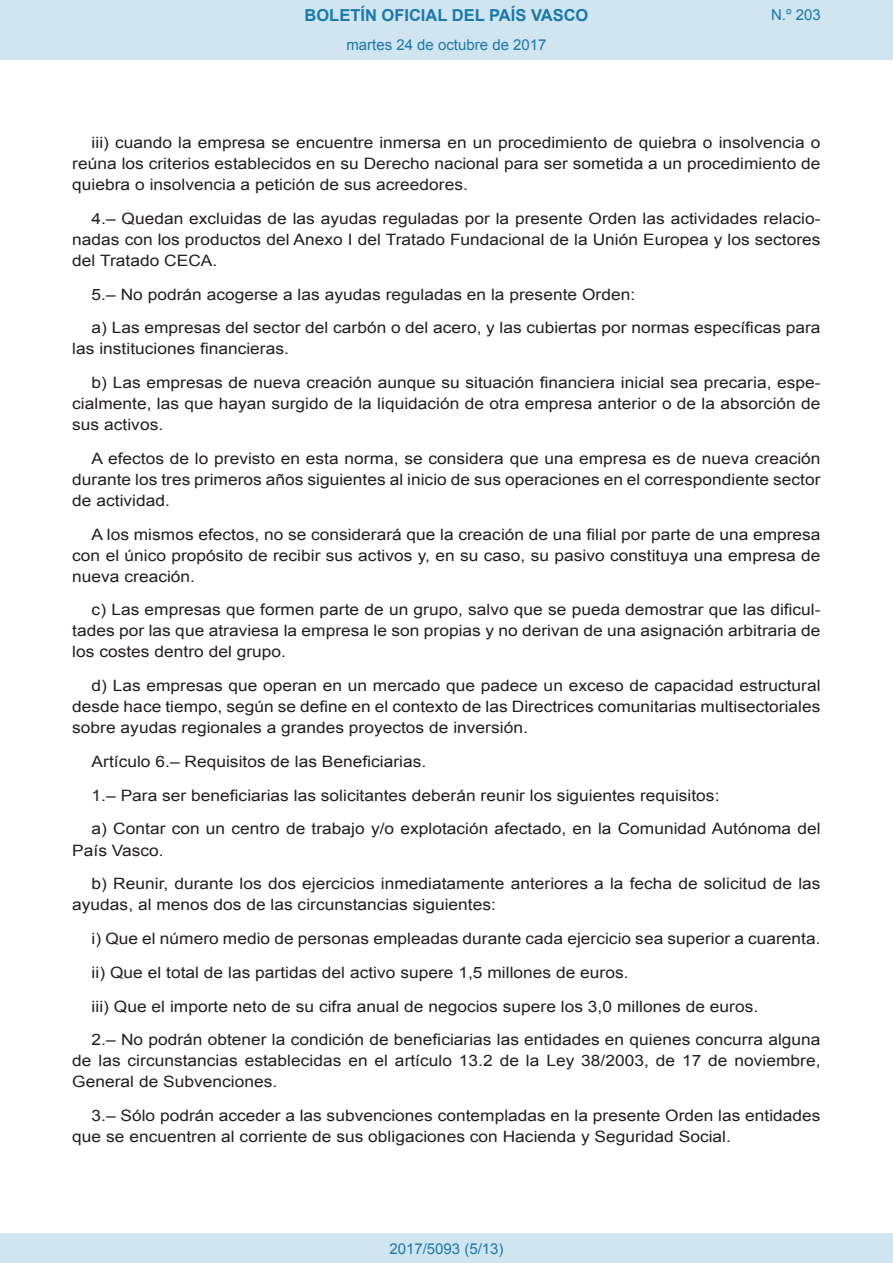
<style>
.page{position:relative;width:893px;height:1263px;background:#fff}
.page>*{position:absolute;margin:0;border:0;box-sizing:border-box;transform-origin:0 0}
.t1{font:700 16.5px "Arial";color:#1879ad}
.BOPVDetalle{font:15.6px/21px "Arial";color:#231f20;text-align:justify;scale:1.11 1}
.Paginacion_Centro{font:15px "Arial";color:#1879ad}
</style>
<div class="page">
<div style="left:0;top:0;width:893px;height:60px;background:#d0e5f0"></div>
<div style="left:0;top:1233px;width:893px;height:30px;background:#d0e5f0"></div>
<p class="t1" style="left:305px;top:4px;width:285px">BOLETÍN OFICIAL DEL PAÍS VASCO</p>
<p class="Paginacion_Centro" style="left:346px;top:35px;width:202px">martes 24 de octubre de 2017</p>
<p class="Paginacion_Centro" style="left:771px;top:5px;width:51px">N.º 203</p>
<p class="BOPVDetalle" style="left:72px;top:132px;width:676px;text-indent:19px">iii) cuando la empresa se encuentre inmersa en un procedimiento de quiebra o insolvencia o reúna los criterios establecidos en su Derecho nacional para ser sometida a un procedimiento de quiebra o insolvencia a petición de sus acreedores.</p>
<p class="BOPVDetalle" style="left:72px;top:208px;width:676px;text-indent:19px">4.– Quedan excluidas de las ayudas reguladas por la presente Orden las actividades relacio&shy;nadas con los productos del Anexo I del Tratado Fundacional de la Unión Europea y los sectores del Tratado CECA.</p>
<p class="BOPVDetalle" style="left:92px;top:284px;width:491px">5.– No podrán acogerse a las ayudas reguladas en la presente Orden:</p>
<p class="BOPVDetalle" style="left:72px;top:318px;width:675px;text-indent:19px">a) Las empresas del sector del carbón o del acero, y las cubiertas por normas específicas para las instituciones financieras.</p>
<p class="BOPVDetalle" style="left:72px;top:372px;width:676px;text-indent:19px">b) Las empresas de nueva creación aunque su situación financiera inicial sea precaria, espe&shy;cialmente, las que hayan surgido de la liquidación de otra empresa anterior o de la absorción de sus activos.</p>
<p class="BOPVDetalle" style="left:72px;top:448px;width:676px;text-indent:19px">A efectos de lo previsto en esta norma, se considera que una empresa es de nueva creación durante los tres primeros años siguientes al inicio de sus operaciones en el correspondiente sector de actividad.</p>
<p class="BOPVDetalle" style="left:72px;top:524px;width:676px;text-indent:19px">A los mismos efectos, no se considerará que la creación de una filial por parte de una empresa con el único propósito de recibir sus activos y, en su caso, su pasivo constituya una empresa de nueva creación.</p>
<p class="BOPVDetalle" style="left:72px;top:600px;width:676px;text-indent:19px">c) Las empresas que formen parte de un grupo, salvo que se pueda demostrar que las dificul&shy;tades por las que atraviesa la empresa le son propias y no derivan de una asignación arbitraria de los costes dentro del grupo.</p>
<p class="BOPVDetalle" style="left:72px;top:675px;width:676px;text-indent:19px">d) Las empresas que operan en un mercado que padece un exceso de capacidad estructural desde hace tiempo, según se define en el contexto de las Directrices comunitarias multisectoriales sobre ayudas regionales a grandes proyectos de inversión.</p>
<p class="BOPVDetalle" style="left:92px;top:751px;width:303px">Artículo 6.– Requisitos de las Beneficiarias.</p>
<p class="BOPVDetalle" style="left:92px;top:785px;width:567px">1.– Para ser beneficiarias las solicitantes deberán reunir los siguientes requisitos:</p>
<p class="BOPVDetalle" style="left:72px;top:819px;width:676px;text-indent:19px">a) Contar con un centro de trabajo y/o explotación afectado, en la Comunidad Autónoma del<br>País Vasco.</p>
<p class="BOPVDetalle" style="left:72px;top:873px;width:676px;text-indent:19px">b) Reunir, durante los dos ejercicios inmediatamente anteriores a la fecha de solicitud de las ayudas, al menos dos de las circunstancias siguientes:</p>
<p class="BOPVDetalle" style="left:92px;top:928px;width:658px">i) Que el número medio de personas empleadas durante cada ejercicio sea superior a cuarenta.</p>
<p class="BOPVDetalle" style="left:92px;top:962px;width:485px">ii) Que el total de las partidas del activo supere 1,5 millones de euros.</p>
<p class="BOPVDetalle" style="left:92px;top:996px;width:602px">iii) Que el importe neto de su cifra anual de negocios supere los 3,0 millones de euros.</p>
<p class="BOPVDetalle" style="left:72px;top:1029px;width:676px;text-indent:19px">2.– No podrán obtener la condición de beneficiarias las entidades en quienes concurra alguna de las circunstancias establecidas en el artículo 13.2 de la Ley 38/2003, de 17 de noviembre, General de Subvenciones.</p>
<p class="BOPVDetalle" style="left:72px;top:1105px;width:676px;text-indent:19px">3.– Sólo podrán acceder a las subvenciones contempladas en la presente Orden las entidades que se encuentren al corriente de sus obligaciones con Hacienda y Seguridad Social.</p>
<p class="Paginacion_Centro" style="left:389px;top:1238px;width:116px">2017/5093 (5/13)</p>
</div>
